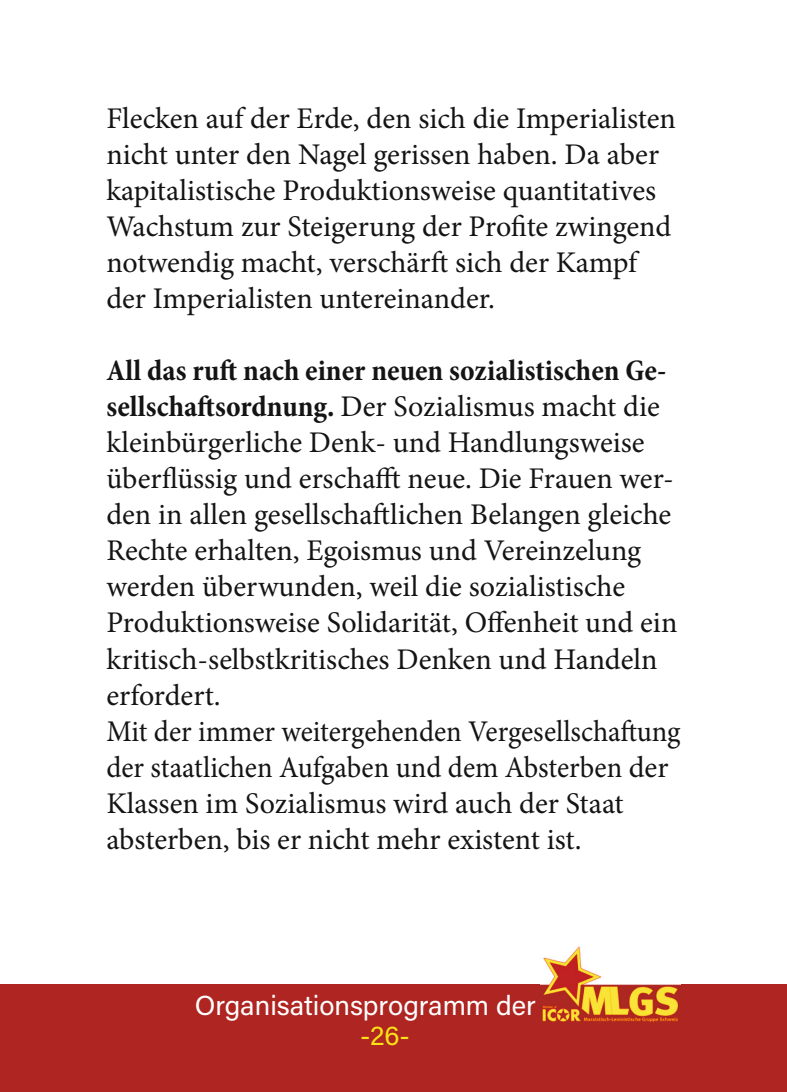
<style>
.page{position:relative;width:787px;height:1092px;background:#fff}
.page>*{position:absolute;margin:0;border:0;box-sizing:border-box;transform-origin:0 0}
.t1{font:30px/36px "Minion Pro";color:#131413}
.t2{font:27.5px "Acumin Pro";color:#fff}
.t3{font:27.5px "Acumin Pro";color:#fbe116}
.s1{font-weight:700;font-stretch:condensed}
</style>
<div class="page">
<div style="left:0;top:984px;width:787px;height:107px;background:#ae2521"></div>
<img style="left:540px;top:946px;width:140px;height:76px">
<p class="t1" style="left:106px;top:101px;width:571px">Flecken auf der Erde, den sich die Imperialisten nicht unter den Nagel gerissen haben. Da aber kapitalistische Produktionsweise quantitatives Wachstum zur Steigerung der Profite zwingend notwendig macht, verschärft sich der Kampf der Imperialisten untereinander.</p>
<p class="t1" style="left:106px;top:353px;width:576px"><span class="s1">All das ruft nach einer neuen sozialistischen Ge&shy;sellschaftsordnung.</span> Der Sozialismus macht die kleinbürgerliche Denk- und Handlungsweise überflüssig und erschafft neue. Die Frauen wer&shy;den in allen gesellschaftlichen Belangen gleiche Rechte erhalten, Egoismus und Vereinzelung werden überwunden, weil die sozialistische Produktionsweise Solidarität, Offenheit und ein kritisch-selbstkritisches Denken und Handeln erfordert.<br>Mit der immer weitergehenden Vergesellschaftung der staatlichen Aufgaben und dem Absterben der Klassen im Sozialismus wird auch der Staat absterben, bis er nicht mehr existent ist.</p>
<p class="t2" style="left:195px;top:986px;width:342px">Organisationsprogramm der</p>
<p class="t3" style="left:360px;top:1016px;width:51px">-26-</p>
</div>
